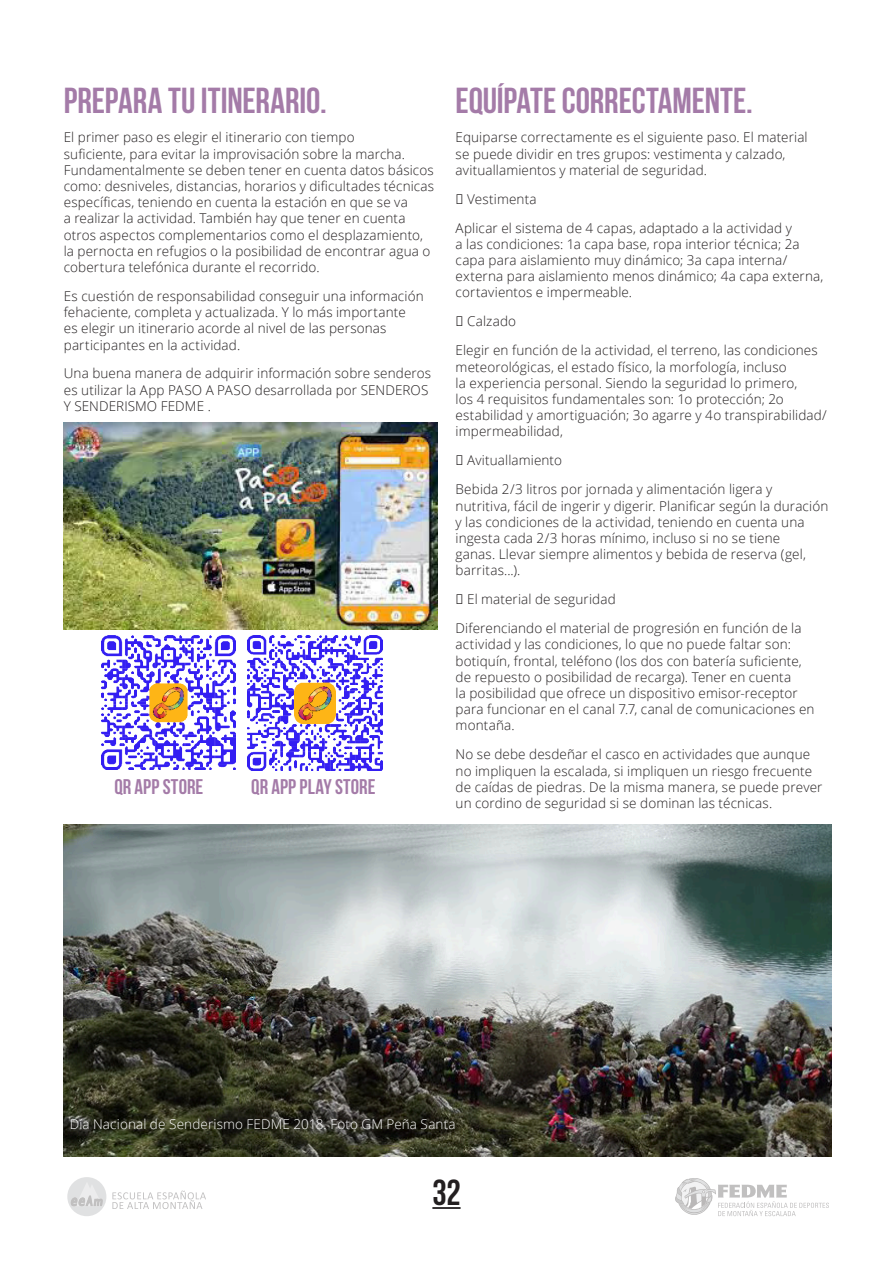
<style>
.page{position:relative;width:893px;height:1263px;background:#fff}
.page>*{position:absolute;margin:0;border:0;box-sizing:border-box;transform-origin:0 0}
.TITOL_SUBSECCIÓ{font:700 36px "Bebas Neue";color:#a47ba8}
.t1{font:700 36px "Bebas Neue";color:#231f20}
.TITOL_SUBSECCIÓ-2{font:700 21.15px "Bebas Neue";letter-spacing:.005em;color:#a47ba8}
.TITOL_SUBSECCIÓ-3{font:300 13.5px/16.2px "Open Sans";letter-spacing:.01em;color:#231f20}
.TITOL_SUBSECCIÓ-4{font:300 13.5px "Open Sans";letter-spacing:.01em;color:#fff}
</style>
<div class="page">
<hr style="left:432px;top:1207px;width:29px;height:2px;background:#231f20">
<svg style="left:675px;top:1178px;width:154px;height:38px"></svg>
<svg style="left:67px;top:1177px;width:39px;height:39px"></svg>
<svg style="left:69px;top:1180px;width:35px;height:36px"></svg>
<svg style="left:112px;top:1190px;width:94px;height:19px"></svg>
<img style="left:64px;top:824px;width:767px;height:333px">
<img style="left:63px;top:423px;width:374px;height:207px">
<img style="left:101px;top:636px;width:134px;height:134px">
<img style="left:247px;top:636px;width:135px;height:134px">
<p class="TITOL_SUBSECCIÓ" style="left:64px;top:81px;width:265px">PREPARA TU ITINERARIO.</p>
<p class="TITOL_SUBSECCIÓ-3" style="left:64px;top:129px;width:372px">El primer paso es elegir el itinerario con tiempo<br>suficiente, para evitar la improvisación sobre la marcha.<br>Fundamentalmente se deben tener en cuenta datos básicos como: desniveles, distancias, horarios y dificultades técnicas específicas, teniendo en cuenta la estación en que se va<br>a realizar la actividad. También hay que tener en cuenta otros aspectos complementarios como el desplazamiento, la pernocta en refugios o la posibilidad de encontrar agua o cobertura telefónica durante el recorrido.</p>
<p class="TITOL_SUBSECCIÓ-3" style="left:64px;top:288px;width:361px">Es cuestión de responsabilidad conseguir una información fehaciente, completa y actualizada. Y lo más importante<br>es elegir un itinerario acorde al nivel de las personas participantes en la actividad.</p>
<p class="TITOL_SUBSECCIÓ-3" style="left:64px;top:365px;width:369px">Una buena manera de adquirir información sobre senderos es utilizar la App PASO A PASO desarrollada por SENDEROS<br>Y SENDERISMO FEDME .</p>
<p class="TITOL_SUBSECCIÓ-2" style="left:114px;top:775px;width:90px">QR APP STORE</p>
<p class="TITOL_SUBSECCIÓ-2" style="left:251px;top:775px;width:126px">QR APP PLAY STORE</p>
<p class="TITOL_SUBSECCIÓ" style="left:456px;top:81px;width:299px">EQUÍPATE CORRECTAMENTE.</p>
<p class="TITOL_SUBSECCIÓ-3" style="left:456px;top:129px;width:354px">Equiparse correctamente es el siguiente paso. El material se puede dividir en tres grupos: vestimenta y calzado, avituallamientos y material de seguridad.</p>
<p class="TITOL_SUBSECCIÓ-3" style="left:467px;top:190px;width:71px">Vestimenta</p>
<p class="TITOL_SUBSECCIÓ-3" style="left:456px;top:219px;width:369px">Aplicar el sistema de 4 capas, adaptado a la actividad y<br>a las condiciones: 1a capa base, ropa interior técnica; 2a capa para aislamiento muy dinámico; 3a capa interna/ externa para aislamiento menos dinámico; 4a capa externa, cortavientos e impermeable.</p>
<p class="TITOL_SUBSECCIÓ-3" style="left:467px;top:313px;width:50px">Calzado</p>
<p class="TITOL_SUBSECCIÓ-3" style="left:456px;top:342px;width:373px">Elegir en función de la actividad, el terreno, las condiciones meteorológicas, el estado físico, la morfología, incluso<br>la experiencia personal. Siendo la seguridad lo primero,<br>los 4 requisitos fundamentales son: 1o protección; 2o estabilidad y amortiguación; 3o agarre y 4o transpirabilidad/ impermeabilidad,</p>
<p class="TITOL_SUBSECCIÓ-3" style="left:467px;top:452px;width:96px">Avituallamiento</p>
<p class="TITOL_SUBSECCIÓ-3" style="left:456px;top:481px;width:374px">Bebida 2/3 litros por jornada y alimentación ligera y nutritiva, fácil de ingerir y digerir. Planificar según la duración y las condiciones de la actividad, teniendo en cuenta una ingesta cada 2/3 horas mínimo, incluso si no se tiene<br>ganas. Llevar siempre alimentos y bebida de reserva (gel, barritas...).</p>
<p class="TITOL_SUBSECCIÓ-3" style="left:467px;top:591px;width:150px">El material de seguridad</p>
<p class="TITOL_SUBSECCIÓ-3" style="left:456px;top:620px;width:360px">Diferenciando el material de progresión en función de la actividad y las condiciones, lo que no puede faltar son: botiquín, frontal, teléfono (los dos con batería suficiente, de repuesto o posibilidad de recarga). Tener en cuenta<br>la posibilidad que ofrece un dispositivo emisor-receptor para funcionar en el canal 7.7, canal de comunicaciones en montaña.</p>
<p class="TITOL_SUBSECCIÓ-3" style="left:456px;top:746px;width:368px">No se debe desdeñar el casco en actividades que aunque no impliquen la escalada, si impliquen un riesgo frecuente de caídas de piedras. De la misma manera, se puede prever un cordino de seguridad si se dominan las técnicas.</p>
<p class="TITOL_SUBSECCIÓ-4" style="left:70px;top:1115px;width:388px">Día Nacional de Senderismo FEDME 2018. Foto GM Peña Santa</p>
<h1 class="t1" style="left:432px;top:1173px;width:30px">32</h1>
</div>
